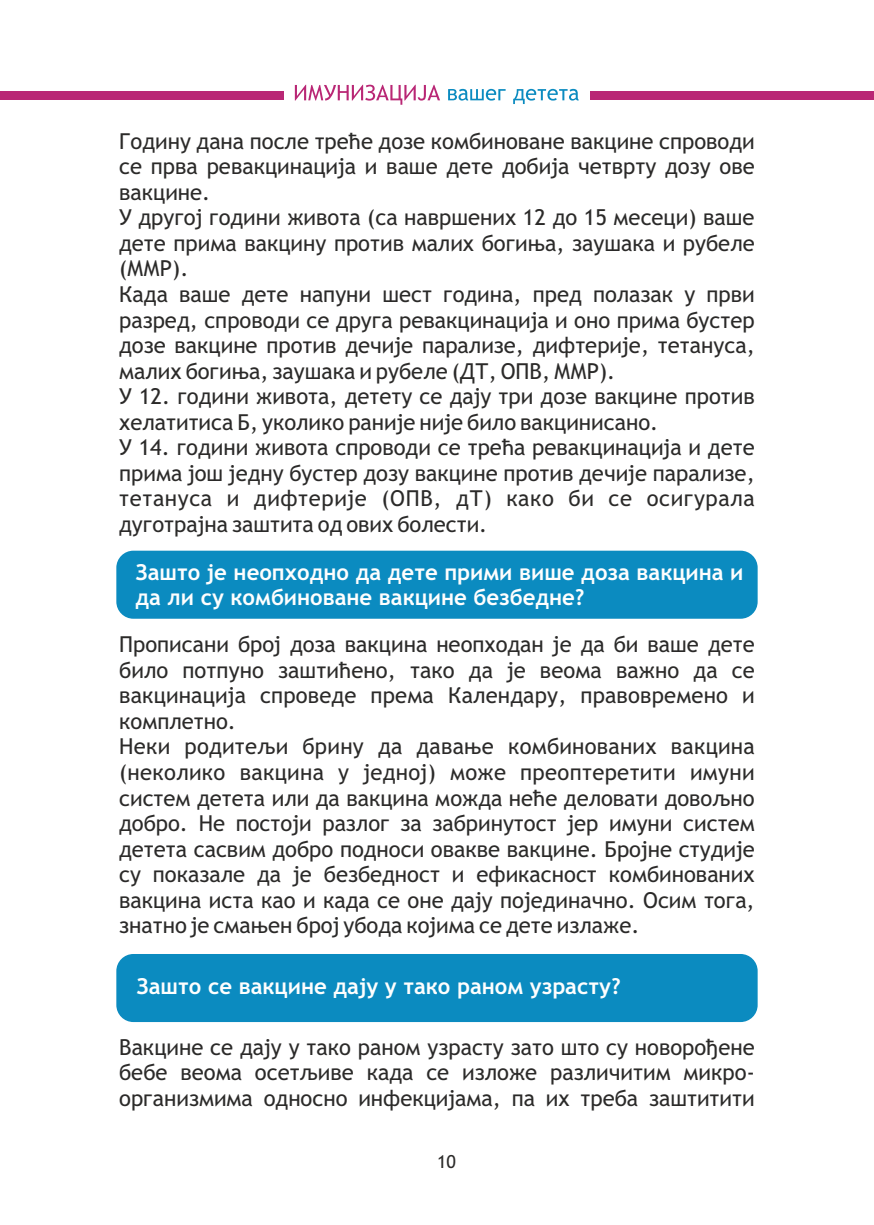
<style>
.page{position:relative;width:874px;height:1225px;background:#fff}
.page>*{position:absolute;margin:0;border:0;box-sizing:border-box;transform-origin:0 0}
.t1{font:22px/25.6px "Trebuchet MS";color:#2b2a29}
.t2{font:700 22px/25.6px "Trebuchet MS";color:#fefefe}
.t3{font:18px "Trebuchet MS";color:#2b2a29}
</style>
<div class="page">
<div style="left:116px;top:550px;width:641px;height:69px;background:#0b8bc0;border-radius:17px"></div>
<div style="left:0;top:91px;width:283px;height:9px;background:#b92775"></div>
<div style="left:590px;top:91px;width:283px;height:9px;background:#b92775"></div>
<svg style="left:295px;top:85px;width:145px;height:20px"></svg>
<svg style="left:448px;top:89px;width:130px;height:15px"></svg>
<div style="left:116px;top:954px;width:641px;height:68px;background:#0b8bc0;border-radius:17px"></div>
<p class="t1" style="left:119px;top:130px;width:637px">Годину дана после треће дозе комбиноване вакцине спроводи се прва ревакцинација и ваше дете добија четврту дозу ове вакцине.<br>У другој години живота (са навршених 12 до 15 месеци) ваше дете прима вакцину против малих богиња, заушака и рубеле (ММР).<br>Када ваше дете напуни шест година, пред полазак у први разред, спроводи се друга ревакцинација и оно прима бустер дозе вакцине против дечије парализе, дифтерије, тетануса, малих богиња, заушака и рубеле (ДТ, ОПВ, ММР).<br>У 12. години живота, детету се дају три дозе вакцине против хелатитиса Б, уколико раније није било вакцинисано.<br>У 14. години живота спроводи се трећа ревакцинација и дете прима још једну бустер дозу вакцине против дечије парализе, тетануса и дифтерије (ОПВ, дТ) како би се осигурала дуготрајна заштита од ових болести.</p>
<p class="t2" style="left:135px;top:561px;width:609px">Зашто је неопходно да дете прими више доза вакцина и да ли су комбиноване вакцине безбедне?</p>
<p class="t1" style="left:119px;top:633px;width:637px">Прописани број доза вакцина неопходан је да би ваше дете било потпуно заштићено, тако да је веома важно да се вакцинација спроведе према Календару, правовремено и комплетно.<br>Неки родитељи брину да давање комбинованих вакцина (неколико вакцина у једној) може преоптеретити имуни систем детета или да вакцина можда неће деловати довољно добро. Не постоји разлог за забринутост јер имуни систем детета сасвим добро подноси овакве вакцине. Бројне студије су показале да је безбедност и ефикасност комбинованих вакцина иста као и када се оне дају појединачно. Осим тога, знатно је смањен број убода којима се дете излаже.</p>
<p class="t2" style="left:136px;top:975px;width:485px">Зашто се вакцине дају у тако раном узрасту?</p>
<p class="t1" style="left:119px;top:1036px;width:636px;text-align:justify">Вакцине се дају у тако раном узрасту зато што су новорођене бебе веома осетљиве када се изложе различитим микро&shy;организмима односно инфекцијама, па их треба заштитити</p>
<p class="t3" style="left:437px;top:1155px;width:20px">10</p>
</div>
